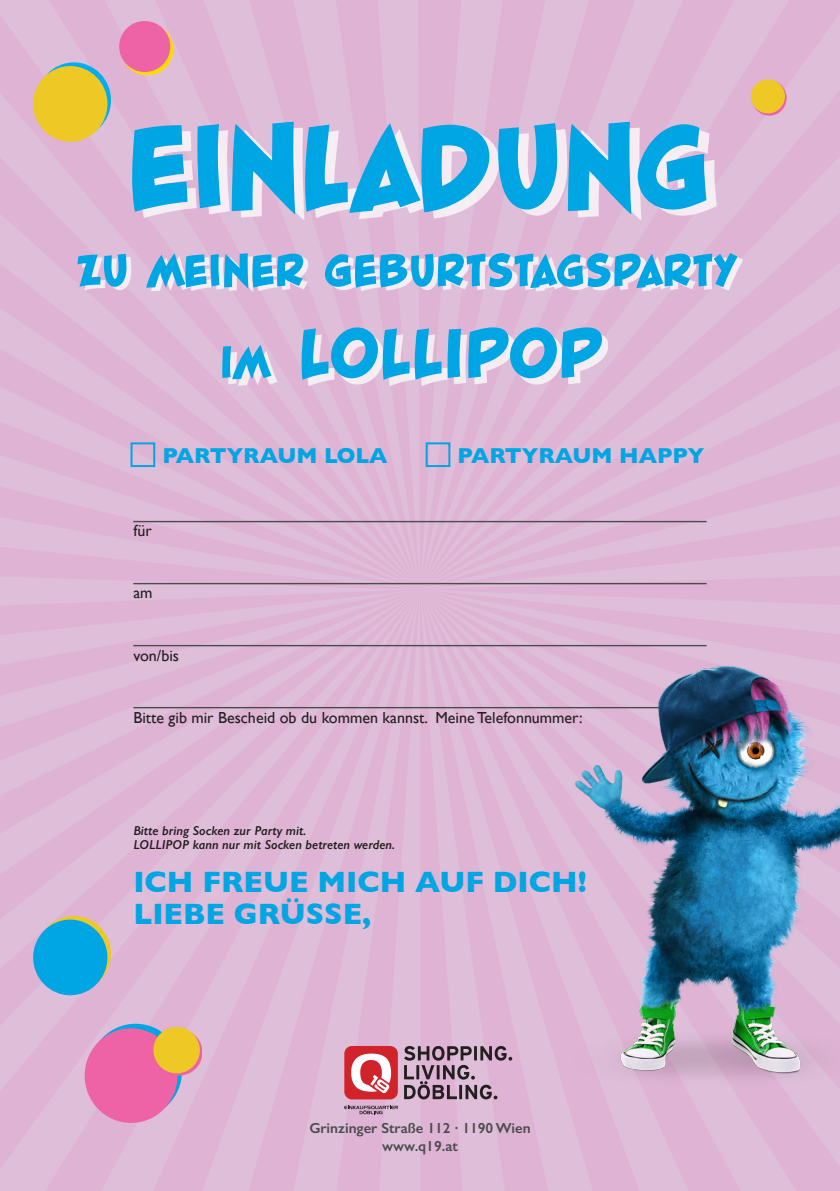
<style>
.page{position:relative;width:840px;height:1191px;background:#fff}
.page>*{position:absolute;margin:0;border:0;box-sizing:border-box;transform-origin:0 0}
.t1{font:159.6px "Blambot FX Pro Heavy BB";letter-spacing:.01em;color:#00a6e4}
.t2{font:94px "Blambot FX Pro Heavy BB";letter-spacing:.01em;color:#00a6e4}
.t3{font:61px "Blambot FX Pro Heavy BB";letter-spacing:.015em;color:#00a6e4}
.t4{font:700 30px "Gill Sans";color:#00a6e4}
.t5{font:700 22px "Gill Sans";color:#00a6e4}
.t6{font:16px "Gill Sans";color:#231f20}
.t7{font:600 14.6px "Gill Sans";color:#4b4c4d}
.t8{font:italic 600 13px/14px "Gill Sans";color:#231f20}
.s1{font-size:61.2px}
</style>
<div class="page">
<div style="left:0;top:0;width:839px;height:1191px;background:#deb7d5"></div>
<hr style="left:133px;top:521px;width:573px;height:1px;background:#4b4c4d">
<hr style="left:133px;top:583px;width:573px;height:1px;background:#4b4c4d">
<hr style="left:133px;top:645px;width:573px;height:1px;background:#4b4c4d">
<hr style="left:133px;top:707px;width:573px;height:1px;background:#4b4c4d">
<svg style="left:37px;top:62px;width:74px;height:76px"></svg>
<div style="left:33px;top:66px;width:74px;height:76px;background:#eec925;border-radius:50%"></div>
<svg style="left:37px;top:916px;width:74px;height:75px"></svg>
<div style="left:33px;top:919px;width:74px;height:76px;background:#00a6e4;border-radius:50%"></div>
<svg style="left:89px;top:1023px;width:93px;height:95px"></svg>
<div style="left:85px;top:1028px;width:92px;height:95px;background:#ee63a5;border-radius:50%"></div>
<svg style="left:121px;top:23px;width:51px;height:51px"></svg>
<div style="left:119px;top:21px;width:51px;height:51px;background:#ee63a5;border-radius:50%"></div>
<svg style="left:155px;top:1029px;width:47px;height:46px"></svg>
<div style="left:153px;top:1027px;width:47px;height:46px;background:#eec925;border-radius:50%"></div>
<img style="left:520px;top:660px;width:319px;height:455px">
<svg style="left:752px;top:81px;width:34px;height:34px"></svg>
<div style="left:750px;top:79px;width:34px;height:34px;background:#eec925;border-radius:50%"></div>
<svg style="left:344px;top:1105px;width:54px;height:9px"></svg>
<div style="left:344px;top:1046px;width:53px;height:53px;background:#d1232a;border-radius:8px"></div>
<svg style="left:351px;top:1053px;width:40px;height:40px"></svg>
<svg style="left:404px;top:1046px;width:108px;height:53px"></svg>
<div style="left:142px;top:128px;width:574px;height:92px;background:#fff;opacity:.75"></div>
<div style="left:82px;top:256px;width:660px;height:35px;background:#fff;opacity:.75"></div>
<div style="left:228px;top:333px;width:380px;height:53px;background:#fff;opacity:.75"></div>
<div style="left:130px;top:442px;width:25px;height:25px;border:2px solid #00a6e4"></div>
<div style="left:425px;top:442px;width:25px;height:25px;border:2px solid #00a6e4"></div>
<p class="t1" style="left:128px;top:85px;width:583px">EINLADUNG</p>
<p class="t3" style="left:76px;top:239px;width:661px">ZU MEINER GEBURTSTAGSPARTY</p>
<p class="t2" style="left:220px;top:305px;width:383px"><span class="s1">im</span> lollipop</p>
<p class="t5" style="left:162px;top:443px;width:226px">PARTYRAUM LOLA</p>
<p class="t5" style="left:457px;top:443px;width:248px">PARTYRAUM HAPPY</p>
<p class="t6" style="left:133px;top:521px;width:20px">für</p>
<p class="t6" style="left:133px;top:583px;width:21px">am</p>
<p class="t6" style="left:133px;top:645px;width:47px">von/bis</p>
<p class="t6" style="left:133px;top:707px;width:450px">Bitte gib mir Bescheid ob du kommen kannst. Meine Telefonnummer:</p>
<p class="t8" style="left:133px;top:823px;width:263px">Bitte bring Socken zur Party mit.<br>LOLLIPOP kann nur mit Socken betreten werden.</p>
<p class="t4" style="left:133px;top:864px;width:455px">ICH FREUE MICH AUF DICH!</p>
<p class="t4" style="left:133px;top:896px;width:239px">LIEBE GRÜSSE,</p>
<p class="t7" style="left:309px;top:1119px;width:223px">Grinzinger Straße 112 · 1190 Wien</p>
<p class="t7" style="left:382px;top:1137px;width:77px">www.q19.at</p>
</div>
